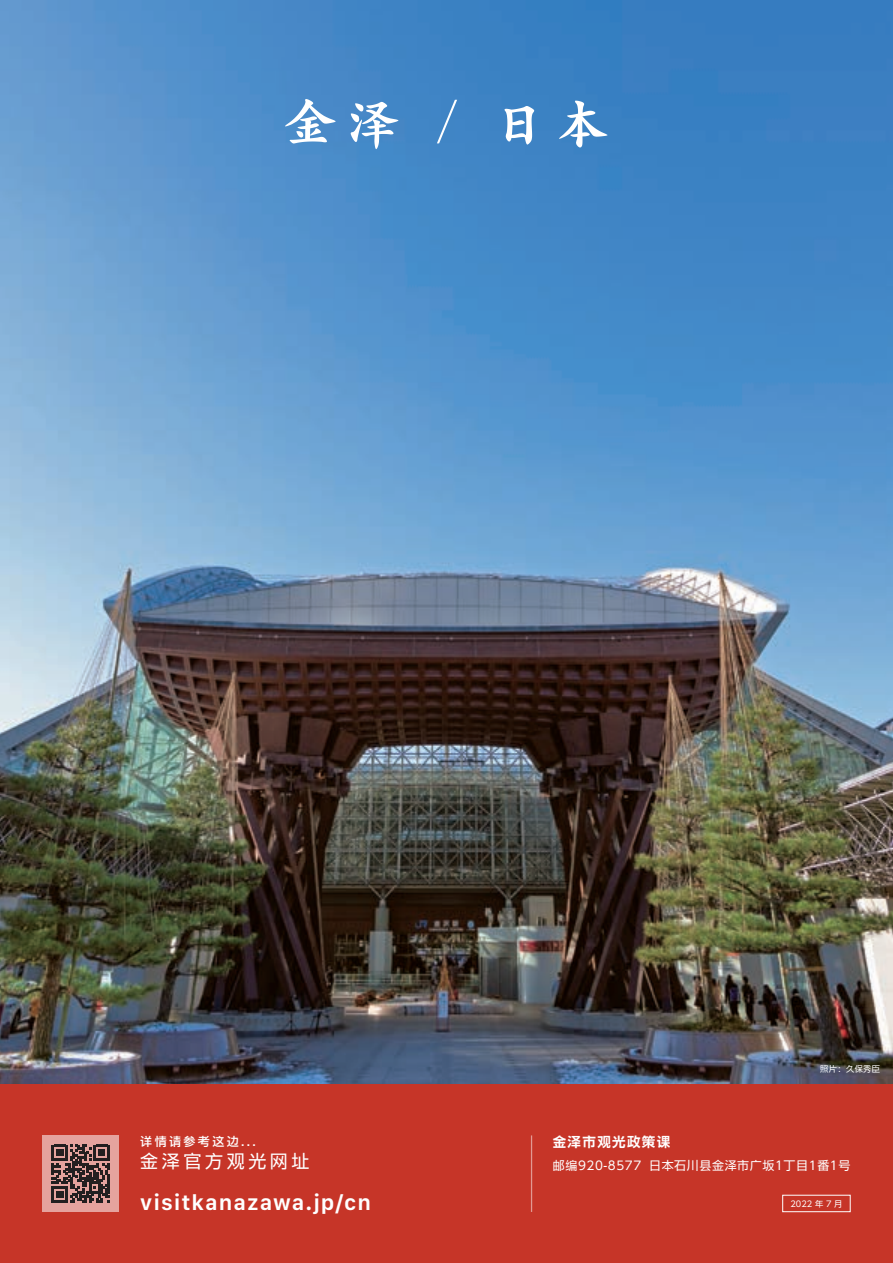
<style>
.page{position:relative;width:893px;height:1263px;background:#fff}
.page>*{position:absolute;margin:0;border:0;box-sizing:border-box;transform-origin:0 0}
.t1{font:900 52.5px "ST Kaiti SC";color:#fff}
.t2{font:600 22.5px "SF Compact Text";letter-spacing:.04em;color:#fff}
.t3{font:18px "UD Shin Go SC Gbe";letter-spacing:.2em;color:#fff}
.t4{font:13.5px "UD Shin Go SC Gbe De B";letter-spacing:.1em;color:#fff}
.t5{font:12px "UD Shin Go SC Gbe";letter-spacing:.05em;color:#fff}
.t6{font:500 12px "UD Shin Go SC Gbe";letter-spacing:.2em;color:#fff}
.t7{font:8.25px "UD Shin Go SC Gbe";letter-spacing:.05em;color:#fff}
.t8{font:8.25px "UD Shin Go Std TC";color:#fff}
.s1{font-weight:400}
</style>
<div class="page">
<img style="left:0;top:0;width:893px;height:1084px">
<div style="left:0;top:1084px;width:893px;height:179px;background:#c63528"></div>
<div style="left:43px;top:1135px;width:76px;height:77px;background:#e5a39e"></div>
<div style="left:782px;top:1195px;width:68px;height:17px;border:1px solid #fff"></div>
<hr style="left:531px;top:1135px;width:1px;height:77px;background:#fff">
<svg style="left:52px;top:1145px;width:58px;height:58px"></svg>
<h1 class="t1" style="left:284px;top:91px;width:327px">金泽 <span class="s1">/</span> 日本</h1>
<p class="t7" style="left:820px;top:1063px;width:62px">照片：久保秀臣</p>
<p class="t6" style="left:140px;top:1134px;width:117px">详情请参考这边...</p>
<h3 class="t3" style="left:140px;top:1150px;width:171px">金泽官方观光网址</h3>
<h2 class="t2" style="left:140px;top:1189px;width:232px">visitkanazawa.jp/cn</h2>
<p class="t4" style="left:553px;top:1134px;width:119px">金泽市观光政策课</p>
<p class="t5" style="left:553px;top:1158px;width:299px">邮编920-8577 日本石川县金泽市广坂1丁目1番1号</p>
<p class="t8" style="left:790px;top:1197px;width:53px">2022 年 7 月</p>
</div>
